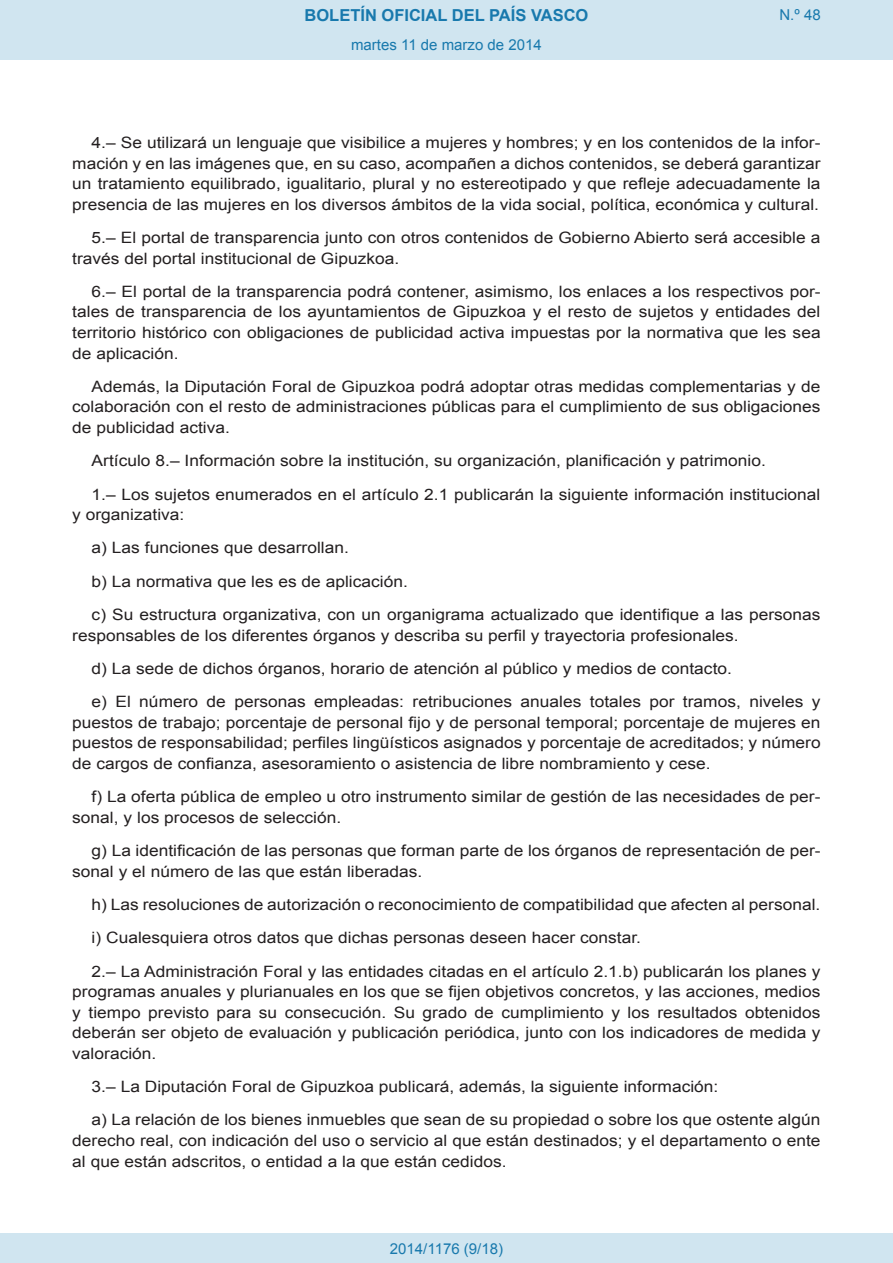
<style>
.page{position:relative;width:893px;height:1263px;background:#fff}
.page>*{position:absolute;margin:0;border:0;box-sizing:border-box;transform-origin:0 0}
.t1{font:700 16.5px "Arial";color:#1879ad}
.BOPVDetalle{font:15.6px/20.5px "Arial";color:#231f20;text-align:justify;scale:1.11 1}
.Paginacion_Centro{font:15px "Arial";color:#1879ad}
</style>
<div class="page">
<div style="left:0;top:0;width:893px;height:60px;background:#d0e5f0"></div>
<div style="left:0;top:1233px;width:893px;height:30px;background:#d0e5f0"></div>
<p class="t1" style="left:305px;top:4px;width:285px">BOLETÍN OFICIAL DEL PAÍS VASCO</p>
<p class="Paginacion_Centro" style="left:351px;top:35px;width:192px">martes 11 de marzo de 2014</p>
<p class="Paginacion_Centro" style="left:779px;top:5px;width:43px">N.º 48</p>
<p class="BOPVDetalle" style="left:72px;top:132px;width:676px;text-indent:19px">4.– Se utilizará un lenguaje que visibilice a mujeres y hombres; y en los contenidos de la infor&shy;mación y en las imágenes que, en su caso, acompañen a dichos contenidos, se deberá garantizar un tratamiento equilibrado, igualitario, plural y no estereotipado y que refleje adecuadamente la presencia de las mujeres en los diversos ámbitos de la vida social, política, económica y cultural.</p>
<p class="BOPVDetalle" style="left:72px;top:227px;width:676px;text-indent:19px">5.– El portal de transparencia junto con otros contenidos de Gobierno Abierto será accesible a través del portal institucional de Gipuzkoa.</p>
<p class="BOPVDetalle" style="left:72px;top:281px;width:676px;text-indent:19px">6.– El portal de la transparencia podrá contener, asimismo, los enlaces a los respectivos por&shy;tales de transparencia de los ayuntamientos de Gipuzkoa y el resto de sujetos y entidades del territorio histórico con obligaciones de publicidad activa impuestas por la normativa que les sea de aplicación.</p>
<p class="BOPVDetalle" style="left:72px;top:376px;width:676px;text-indent:19px">Además, la Diputación Foral de Gipuzkoa podrá adoptar otras medidas complementarias y de colaboración con el resto de administraciones públicas para el cumplimiento de sus obligaciones de publicidad activa.</p>
<p class="BOPVDetalle" style="left:92px;top:451px;width:609px">Artículo 8.– Información sobre la institución, su organización, planificación y patrimonio.</p>
<p class="BOPVDetalle" style="left:72px;top:484px;width:675px;text-indent:19px">1.– Los sujetos enumerados en el artículo 2.1 publicarán la siguiente información institucional y organizativa:</p>
<p class="BOPVDetalle" style="left:92px;top:538px;width:233px">a) Las funciones que desarrollan.</p>
<p class="BOPVDetalle" style="left:92px;top:571px;width:286px">b) La normativa que les es de aplicación.</p>
<p class="BOPVDetalle" style="left:72px;top:604px;width:676px;text-indent:19px">c) Su estructura organizativa, con un organigrama actualizado que identifique a las personas responsables de los diferentes órganos y describa su perfil y trayectoria profesionales.</p>
<p class="BOPVDetalle" style="left:92px;top:658px;width:578px">d) La sede de dichos órganos, horario de atención al público y medios de contacto.</p>
<p class="BOPVDetalle" style="left:72px;top:692px;width:676px;text-indent:19px">e) El número de personas empleadas: retribuciones anuales totales por tramos, niveles y puestos de trabajo; porcentaje de personal fijo y de personal temporal; porcentaje de mujeres en puestos de responsabilidad; perfiles lingüísticos asignados y porcentaje de acreditados; y número de cargos de confianza, asesoramiento o asistencia de libre nombramiento y cese.</p>
<p class="BOPVDetalle" style="left:72px;top:787px;width:676px;text-indent:19px">f) La oferta pública de empleo u otro instrumento similar de gestión de las necesidades de per&shy;sonal, y los procesos de selección.</p>
<p class="BOPVDetalle" style="left:72px;top:840px;width:676px;text-indent:19px">g) La identificación de las personas que forman parte de los órganos de representación de per&shy;sonal y el número de las que están liberadas.</p>
<p class="BOPVDetalle" style="left:92px;top:894px;width:658px">h) Las resoluciones de autorización o reconocimiento de compatibilidad que afecten al personal.</p>
<p class="BOPVDetalle" style="left:92px;top:928px;width:496px">i) Cualesquiera otros datos que dichas personas deseen hacer constar.</p>
<p class="BOPVDetalle" style="left:72px;top:961px;width:676px;text-indent:19px">2.– La Administración Foral y las entidades citadas en el artículo 2.1.b) publicarán los planes y programas anuales y plurianuales en los que se fijen objetivos concretos, y las acciones, medios y tiempo previsto para su consecución. Su grado de cumplimiento y los resultados obtenidos deberán ser objeto de evaluación y publicación periódica, junto con los indicadores de medida y valoración.</p>
<p class="BOPVDetalle" style="left:92px;top:1076px;width:566px">3.– La Diputación Foral de Gipuzkoa publicará, además, la siguiente información:</p>
<p class="BOPVDetalle" style="left:72px;top:1110px;width:676px;text-indent:19px">a) La relación de los bienes inmuebles que sean de su propiedad o sobre los que ostente algún derecho real, con indicación del uso o servicio al que están destinados; y el departamento o ente al que están adscritos, o entidad a la que están cedidos.</p>
<p class="Paginacion_Centro" style="left:390px;top:1238px;width:115px">2014/1176 (9/18)</p>
</div>
